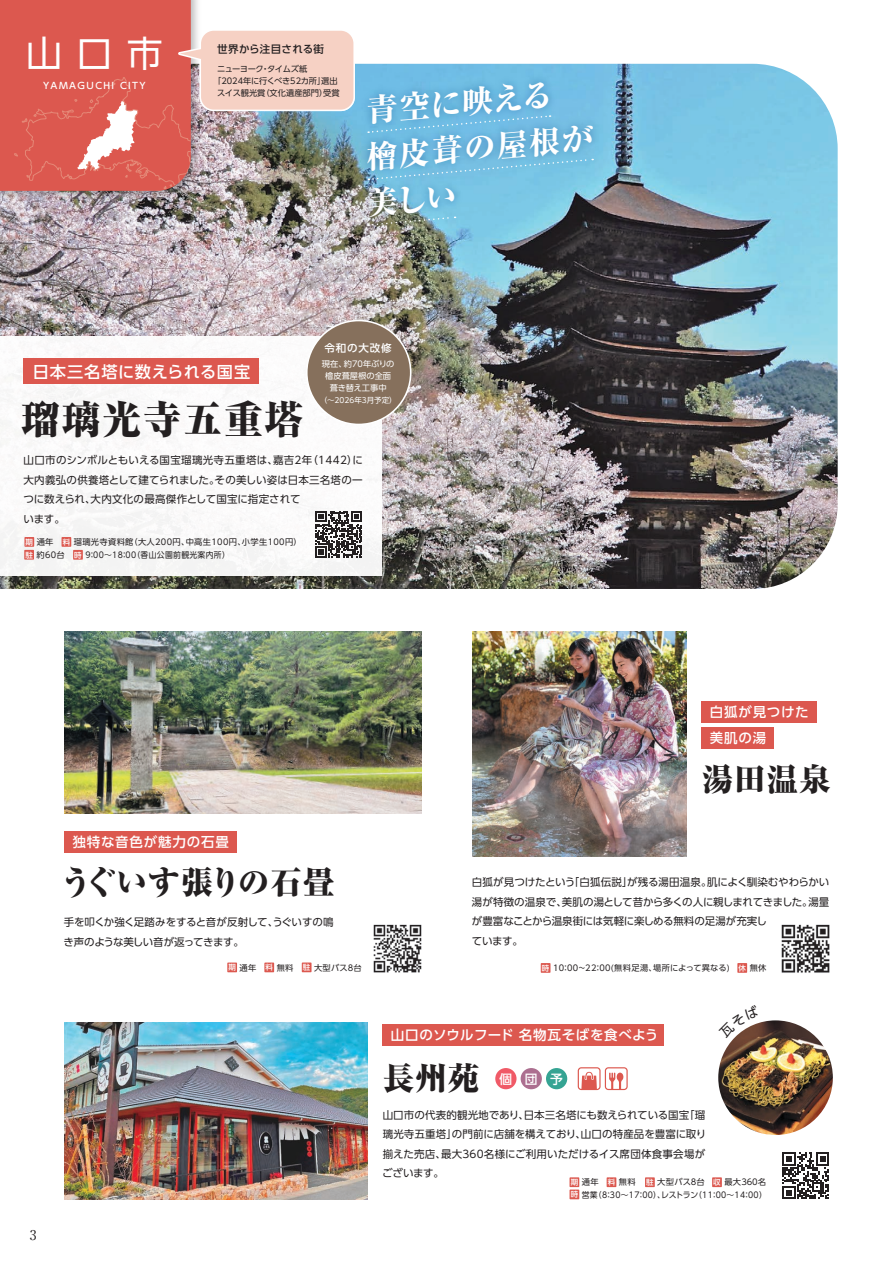
<style>
.page{position:relative;width:893px;height:1263px;background:#fff}
.page>*{position:absolute;margin:0;border:0;box-sizing:border-box;transform-origin:0 0}
.t1{font:800 expanded 39px "Ryumin Pr 6";letter-spacing:.04em;color:#231f20}
.t2{font:36px "UD Shin Go Pr 6";color:#fff}
.t3{font:800 expanded 31.5px "Ryumin Pr 6";letter-spacing:.005em;color:#231f20}
.t4{font:800 expanded 31.5px "Ryumin Pr 6";letter-spacing:.03em;color:#231f20}
.t5{font:800 31.35px/46.3px "Ryumin Pr 6";color:#fff}
.t6{font:500 16.2px "UD Shin Go Pr 6";letter-spacing:.04em;color:#fff}
.t7{font:500 13.5px/26.2px "UD Shin Go Pr 6";letter-spacing:.06em;color:#fff}
.t8{font:500 13.5px "UD Shin Go Pr 6";letter-spacing:.04em;color:#fff}
.t9{font:700 13.5px "A1 Mincho Std";color:#231f20}
.t10{font:500 12.75px "UD Shin Go Pr 6";color:#fff}
.t11{font:10.5px/19.5px "UD Shin Go Pr 6";letter-spacing:-.005em;color:#231f20;text-align:justify}
.t12{font:10.5px/19.5px "UD Shin Go Pr 6";letter-spacing:.025em;color:#231f20}
.t13{font:10.5px/19.5px "UD Shin Go Pr 6";letter-spacing:-.035em;color:#231f20}
.t14{font:500 10.5px "UD Shin Go Pr 6";letter-spacing:.025em;color:#231f20}
.t15{font:500 10.5px "UD Shin Go Pr 6";letter-spacing:.08em;color:#fff}
.t16{font:500 9px "UD Shin Go Pr 6";letter-spacing:.16em;color:#fff}
.t17{font:8.25px/12.1px "UD Shin Go Pr 6";letter-spacing:.04em;color:#231f20;text-align:right}
.t18{font:8.25px/12px "UD Shin Go Pr 6";color:#fff;text-align:center}
.t19{font:8.25px "UD Shin Go Pr 6";letter-spacing:-.025em;color:#231f20}
.t20{font:8.25px "UD Shin Go Pr 6";color:#231f20}
.t21{font:8.25px "UD Shin Go Pr 6";letter-spacing:-.055em;color:#231f20}
.t22{font:7.5px "UD Shin Go Pr 6";color:#fff}
.s1{font-weight:500;font-size:7.5px;color:#fff}
</style>
<div class="page">
<img style="left:0;top:64px;width:838px;height:525px">
<img style="left:718px;top:1020px;width:115px;height:115px;border-radius:57px">
<img style="left:64px;top:1022px;width:304px;height:177px">
<img style="left:64px;top:631px;width:357px;height:182px">
<img style="left:472px;top:631px;width:214px;height:225px">
<img style="left:0;top:191px;width:205px;height:14px">
<img style="left:354px;top:63px;width:253px;height:176px">
<svg style="left:368px;top:115px;width:183px;height:18px;background:#70bae1"></svg>
<svg style="left:368px;top:216px;width:88px;height:10px"></svg>
<svg style="left:368px;top:158px;width:225px;height:23px;background:#74bee0"></svg>
<div style="left:227px;top:962px;width:10px;height:10px;background:#dc584f"></div>
<div style="left:264px;top:962px;width:10px;height:10px;background:#dc584f"></div>
<div style="left:302px;top:962px;width:10px;height:10px;background:#dc584f"></div>
<svg style="left:578px;top:1067px;width:50px;height:23px"></svg>
<div style="left:0;top:337px;width:382px;height:239px;background:#fff"></div>
<div style="left:23px;top:358px;width:236px;height:26px;background:#dc584f"></div>
<div style="left:307px;top:320px;width:104px;height:104px;background:#86705c;border-radius:50%"></div>
<div style="left:306px;top:320px;width:105px;height:105px;border:2px solid #fff;border-radius:50%"></div>
<svg style="left:315px;top:511px;width:47px;height:47px"></svg>
<svg style="left:782px;top:1152px;width:47px;height:47px"></svg>
<div style="left:569px;top:1177px;width:10px;height:10px;background:#dc584f"></div>
<div style="left:607px;top:1177px;width:9px;height:10px;background:#dc584f"></div>
<div style="left:645px;top:1177px;width:10px;height:10px;background:#dc584f"></div>
<div style="left:712px;top:1177px;width:10px;height:10px;background:#dc584f"></div>
<div style="left:569px;top:1189px;width:10px;height:10px;background:#dc584f"></div>
<div style="left:383px;top:1024px;width:281px;height:21px;background:#dc584f"></div>
<div style="left:495px;top:1068px;width:21px;height:21px;background:#f05a67;border-radius:50%"></div>
<div style="left:521px;top:1068px;width:21px;height:21px;background:#ac6f90;border-radius:50%"></div>
<div style="left:546px;top:1068px;width:21px;height:21px;background:#35a493;border-radius:50%"></div>
<div style="left:64px;top:831px;width:173px;height:21px;background:#dc584f"></div>
<div style="left:702px;top:701px;width:115px;height:21px;background:#dc584f"></div>
<div style="left:702px;top:727px;width:72px;height:22px;background:#dc584f"></div>
<div style="left:200px;top:29px;width:155px;height:82px;border:3px solid #fff;border-radius:13px"></div>
<div style="left:201px;top:31px;width:152px;height:79px;background:#f6d1c4;border-radius:13px"></div>
<svg style="left:0;top:0;width:245px;height:191px;background:#db766f"></svg>
<div style="left:541px;top:963px;width:9px;height:10px;background:#dc584f"></div>
<div style="left:737px;top:963px;width:10px;height:10px;background:#dc584f"></div>
<div style="left:24px;top:537px;width:10px;height:10px;background:#dc584f"></div>
<div style="left:62px;top:537px;width:9px;height:10px;background:#dc584f"></div>
<div style="left:24px;top:550px;width:10px;height:10px;background:#dc584f"></div>
<div style="left:73px;top:550px;width:10px;height:10px;background:#dc584f"></div>
<img style="left:373px;top:924px;width:49px;height:49px">
<img style="left:781px;top:924px;width:49px;height:49px">
<svg style="left:734px;top:1022px;width:26px;height:16px"></svg>
<h2 class="t2" style="left:26px;top:24px;width:138px">山口市</h2>
<p class="t16" style="left:43px;top:78px;width:104px">YAMAGUCHI CITY</p>
<h3 class="t5" style="left:355px;top:87px;width:233px;rotate:-5deg">青空に映える<br>檜皮葺の屋根が美しい</h3>
<p class="t14" style="left:217px;top:41px;width:108px">世界から注目される街</p>
<p class="t21" style="left:217px;top:63px;width:92px">ニューヨーク・タイムズ紙</p>
<p class="t19" style="left:213px;top:75px;width:126px">「2024年に行くべき52カ所」選出</p>
<p class="t20" style="left:217px;top:87px;width:124px">スイス観光賞（文化遺産部門）受賞</p>
<h3 class="t6" style="left:33px;top:358px;width:219px">日本三名塔に数えられる国宝</h3>
<h1 class="t1" style="left:21px;top:389px;width:284px">瑠璃光寺五重塔</h1>
<p class="t15" style="left:324px;top:340px;width:69px">令和の大改修</p>
<p class="t18" style="left:322px;top:358px;width:74px">現在、約70年ぶりの檜皮葺屋根の全面葺き替え工事中</p>
<p class="t22" style="left:320px;top:394px;width:78px">（～2026年3月予定）</p>
<p class="t12" style="left:23px;top:450px;width:341px">山口市のシンボルともいえる国宝瑠璃光寺五重塔は、嘉吉2年（1442）に大内義弘の供養塔として建てられました。その美しい姿は日本三名塔の一つに数えられ、大内文化の最高傑作として国宝に指定されて<br>います。</p>
<p class="t17" style="left:25px;top:535px;width:278px;line-height:12.9px;text-align:left"><span class="s1">期</span>通年 <span class="s1">料</span>瑠璃光寺資料館（大人200円、中高生100円、小学生100円）<span class="s1">駐</span>約60台 <span class="s1">時</span> 9：00～18：00（香山公園前観光案内所）</p>
<p class="t9" style="left:30px;top:1224px;width:8px">3</p>
<p class="t7" style="left:72px;top:828px;width:158px">独特な音色が魅力の石畳</p>
<h3 class="t3" style="left:61px;top:857px;width:275px">うぐいす張りの石畳</h3>
<p class="t13" style="left:64px;top:912px;width:272px">手を叩くか強く足踏みをすると音が反射して、うぐいすの鳴き声のような美しい音が返ってきます。</p>
<p class="t17" style="left:228px;top:961px;width:135px"><span class="s1">期</span>通年 <span class="s1">料</span>無料 <span class="s1">駐</span>大型バス８台</p>
<p class="t7" style="left:710px;top:698px;width:100px">白狐が見つけた美肌の湯</p>
<h3 class="t4" style="left:702px;top:754px;width:131px">湯田温泉</h3>
<p class="t11" style="left:472px;top:872px;width:359px;text-align:left">白狐が見つけたという「白狐伝説」が残る湯田温泉。肌によく馴染むやわらかい湯が特徴の温泉で、美肌の湯として昔から多くの人に親しまれてきました。湯量が豊富なことから温泉街には気軽に楽しめる無料の足湯が充実し<br>ています。</p>
<p class="t17" style="left:542px;top:961px;width:226px"><span class="s1">時</span> 10：00~22：00(無料足湯、場所によって異なる) <span class="s1">休</span>無休</p>
<p class="t8" style="left:391px;top:1024px;width:269px">山口のソウルフード 名物瓦そばを食べよう</p>
<h3 class="t4" style="left:383px;top:1053px;width:99px">長州苑</h3>
<p class="t11" style="left:382px;top:1105px;width:325px">山口市の代表的観光地であり、日本三名塔にも数えられている国宝「瑠璃光寺五重塔」の門前に店舗を構えており、山口の特産品を豊富に取り揃えた売店、最大360名様にご利用いただけるイス席団体食事会場がございます。</p>
<p class="t10" style="left:499px;top:1068px;width:65px">個団予</p>
<p class="t17" style="left:571px;top:1176px;width:198px"><span class="s1">駐</span>大型バス８台 <span class="s1">収</span>最大３６０名<br><span class="s1">時</span>営業（8：30～17：00）、レストラン（11：00～14：00）</p>
<p class="t17" style="left:571px;top:1176px;width:67px"><span class="s1">期</span>通年 <span class="s1">料</span>無料</p>
</div>
